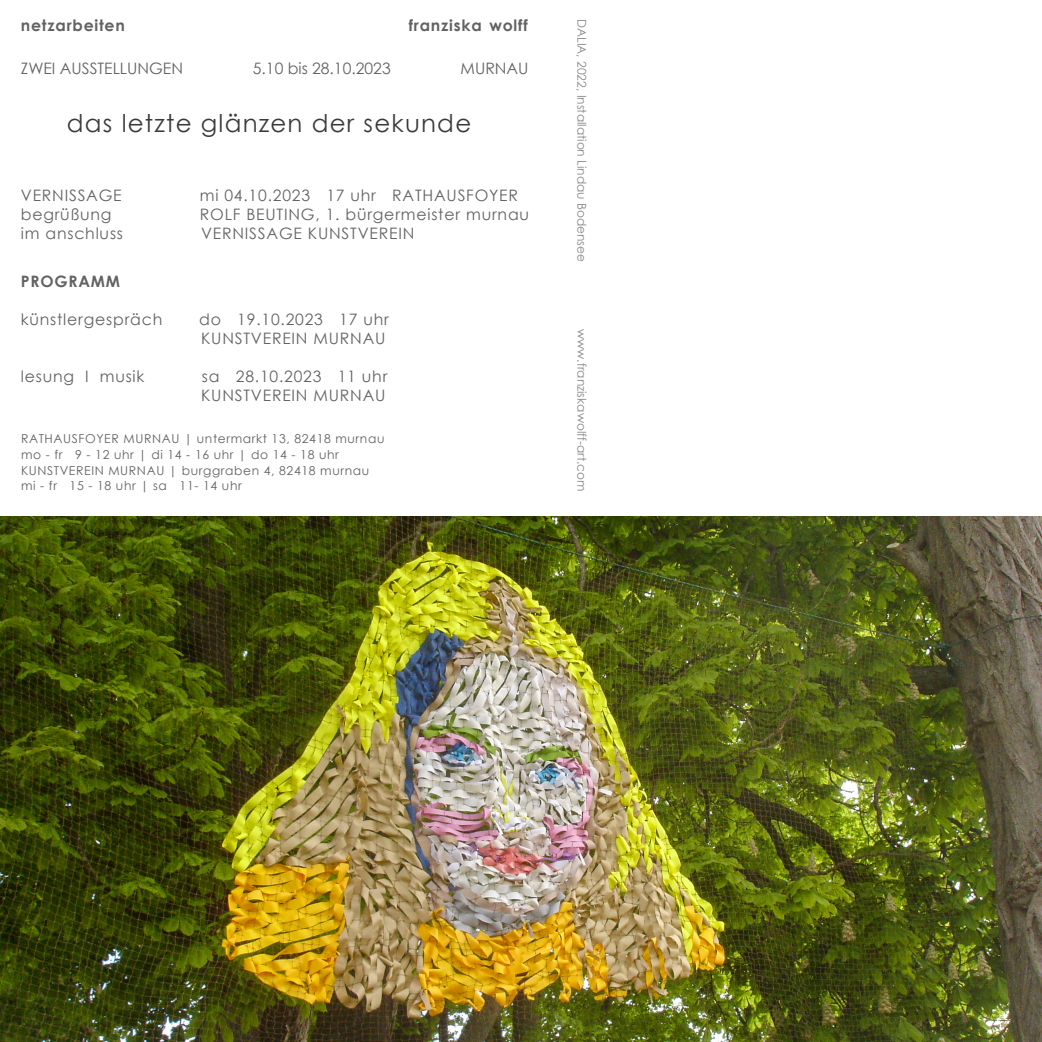
<style>
.page{position:relative;width:1042px;height:1042px;background:#fff}
.page>*{position:absolute;margin:0;border:0;box-sizing:border-box;transform-origin:0 0}
.t1{font:24.5px "Century Gothic";letter-spacing:.05em;color:#3a3a39}
.t2{font:15.75px/18.9px "Century Gothic";letter-spacing:.05em;color:#626261}
.t3{font:700 15.75px "Century Gothic";letter-spacing:.05em;color:#626261}
.t4{font:15.75px "Century Gothic";color:#626261}
.t5{font:12.25px/15.8px "Century Gothic";letter-spacing:.05em;color:#626261}
.t6{font:12.08px "Century Gothic";color:#868786}
</style>
<div class="page">
<img style="left:0;top:516px;width:1042px;height:526px">
<p class="t3" style="left:21px;top:14px;width:106px">netzarbeiten</p>
<p class="t3" style="left:409px;top:14px;width:121px">franziska wolff</p>
<p class="t6" style="left:590px;top:19px;width:244px;rotate:90deg">DALIA, 2022, Installation Lindau Bodensee</p>
<p class="t4" style="left:21px;top:57px;width:164px">ZWEI AUSSTELLUNGEN</p>
<p class="t4" style="left:253px;top:57px;width:139px">5.10 bis 28.10.2023</p>
<p class="t2" style="left:460px;top:59px;width:69px">MURNAU</p>
<h1 class="t1" style="left:67px;top:106px;width:406px">das letzte glänzen der sekunde</h1>
<p class="t2" style="left:21px;top:185px;width:102px">VERNISSAGE</p>
<p class="t2" style="left:200px;top:185px;width:320px">mi 04.10.2023 17 uhr RATHAUSFOYER</p>
<p class="t2" style="left:21px;top:204px;width:92px">begrüßung</p>
<p class="t2" style="left:200px;top:204px;width:331px">ROLF BEUTING, 1. bürgermeister murnau</p>
<p class="t2" style="left:21px;top:223px;width:104px">im anschluss</p>
<p class="t2" style="left:201px;top:223px;width:215px">VERNISSAGE KUNSTVEREIN</p>
<p class="t3" style="left:21px;top:270px;width:101px">PROGRAMM</p>
<p class="t2" style="left:21px;top:310px;width:143px">künstlergespräch</p>
<p class="t2" style="left:199px;top:310px;width:191px">do 19.10.2023 17 uhr<br>KUNSTVEREIN MURNAU</p>
<p class="t2" style="left:21px;top:366px;width:125px">lesung I musik</p>
<p class="t2" style="left:201px;top:366px;width:188px">sa 28.10.2023 11 uhr<br>KUNSTVEREIN MURNAU</p>
<p class="t5" style="left:21px;top:431px;width:365px">RATHAUSFOYER MURNAU | untermarkt 13, 82418 murnau mo - fr 9 - 12 uhr | di 14 - 16 uhr | do 14 - 18 uhr KUNSTVEREIN MURNAU | burggraben 4, 82418 murnau mi - fr 15 - 18 uhr | sa 11- 14 uhr</p>
<p class="t6" style="left:590px;top:329px;width:164px;rotate:90deg">www.franziskawolff-art.com</p>
</div>
